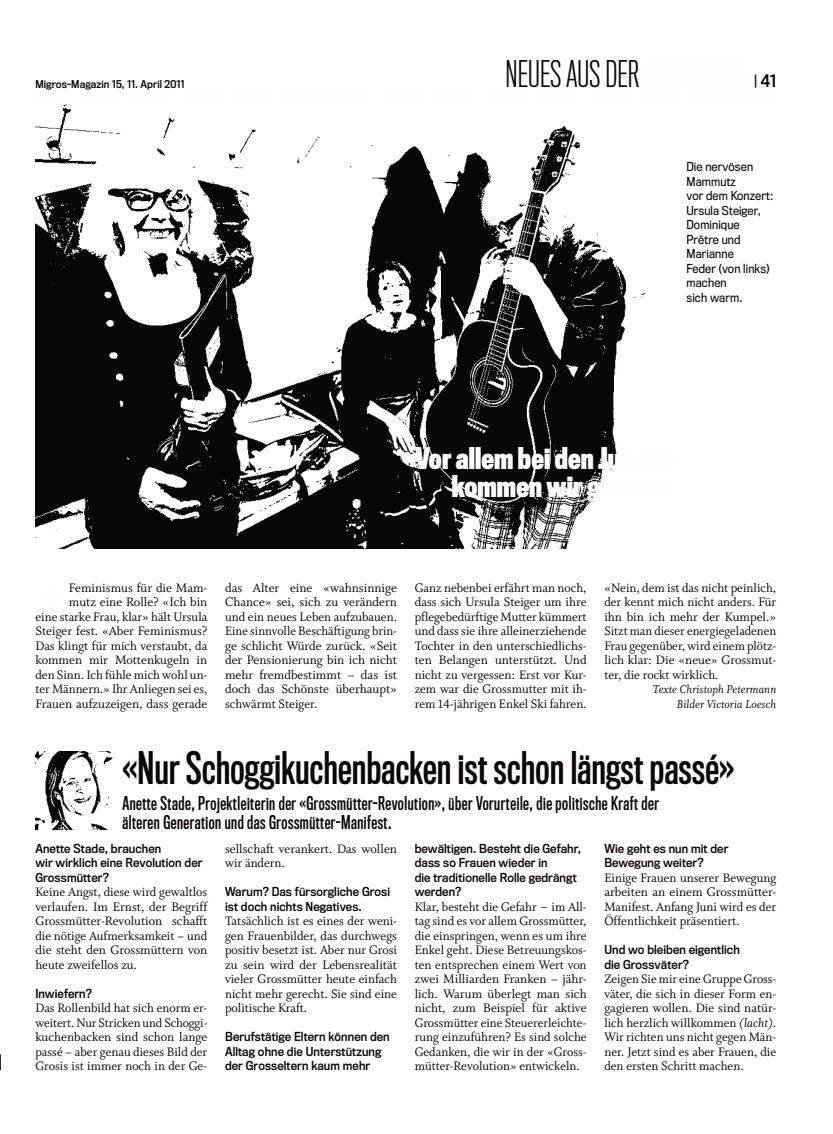
<style>
.page{position:relative;width:833px;height:1134px;background:#fff}
.page>*{position:absolute;margin:0;border:0;box-sizing:border-box;transform-origin:0 0}
.t1{font:41.25px "Titling Gothic FB Comp Standard OV GTNISA";letter-spacing:.01em;color:#0b0608}
.t2{font:33.75px "Titling Gothic FB Comp Light OV LTNISA";letter-spacing:.005em;color:#0b0608;scale:1.05 1}
.t3{font:27.5px/28.8px "Titling Gothic FB Comp Bold OV KTNISA";letter-spacing:.005em;color:#fefefd;text-align:right}
.t4{font:17.5px/18.8px "Titling Gothic FB Comp Standard OV GTNISA";letter-spacing:.03em;color:#0b0608}
.t5{font:16px "Titling Gothic FB Narrow Standard OV ITNISA";color:#0b0608}
.t6{font:13.75px/14.5px "Whitman Roman LF OV ETNISA";color:#0b0608;text-align:justify}
.t7{font:13.75px/14.5px "Whitman Roman LF OV ETNISA";color:#0b0608;text-align:justify;scale:.96 1}
.t8{font:12.75px/14.5px "Whitman Italic LF OV NTNISA";letter-spacing:.005em;color:#0b0608;text-align:right}
.t9{font:11.5px/14.5px "Titling Gothic FB Narrow Standard OV ITNISA";letter-spacing:.01em;color:#0b0608}
.t10{font:11.5px/14.5px "Titling Gothic FB Narrow Regular OV JTNISA";letter-spacing:.01em;color:#0b0608}
.t11{font:10px "Titling Gothic FB Narrow Standard OV ITNISA";letter-spacing:.01em;color:#0b0608}
.s1{font-family:"Titling Gothic FB Comp Bold OV KTNISA";color:#fefefd}
.s2{font-family:"Whitman Italic LF OV NTNISA"}
</style>
<div class="page">
<img style="left:35px;top:751px;width:78px;height:78px">
<img style="left:35px;top:104px;width:611px;height:444px">
<svg style="left:0;top:1054px;width:1px;height:16px"></svg>
<p class="t11" style="left:35px;top:78px;width:151px">Migros-Magazin 15, 11. April 2011</p>
<h2 class="t2" style="left:505px;top:55px;width:234px">NEUESAUS DER<span class="s1">MIGROS</span></h2>
<p class="t5" style="left:753px;top:72px;width:24px"><sup>|</sup> 41</p>
<p class="t10" style="left:686px;top:160px;width:88px">Die nervösen<br>Mammutz<br>vor dem Konzert:<br>Ursula Steiger,<br>Dominique<br>Prêtre und<br>Marianne<br>Feder (von links) machen<br>sich warm.</p>
<h3 class="t3" style="left:402px;top:444px;width:273px">«Vor allem bei den Jungen kommen wir gut an.»</h3>
<p class="t6" style="left:35px;top:581px;width:173px;text-align:right">Feminismus für die Mam-<br>mutz eine Rolle? «Ich bin<br>eine starke Frau, klar» hält Ursula<br>Steiger fest. «Aber Feminismus?<br>Das klingt für mich verstaubt, da kommen mir Mottenkugeln in den Sinn. Ich fühle mich wohl un&shy;ter Männern.» Ihr Anliegen sei es,<br>Frauen aufzuzeigen, dass gerade</p>
<p class="t6" style="left:225px;top:581px;width:173px">das Alter eine «wahnsinnige Chance» sei, sich zu verändern und ein neues Leben aufzubauen.<br>Eine sinnvolle Beschäftigung brin&shy;ge schlicht Würde zurück. «Seit der Pensionierung bin ich nicht mehr fremdbestimmt – das ist doch das Schönste überhaupt» schwärmt Steiger.</p>
<p class="t6" style="left:415px;top:581px;width:173px">Ganz nebenbei erfährt man noch, dass sich Ursula Steiger um ihre pflegebedürftige Mutter kümmert und dass sie ihre alleinerziehende Tochter in den unterschiedlichs&shy;ten Belangen unterstützt. Und nicht zu vergessen: Erst vor Kur&shy;zem war die Grossmutter mit ih&shy;rem 14-jährigen Enkel Ski fahren.</p>
<p class="t6" style="left:604px;top:581px;width:173px">«Nein, dem ist das nicht peinlich, der kennt mich nicht anders. Für ihn bin ich mehr der Kumpel.» Sitzt man dieser energiegeladenen Frau gegenüber, wird einem plötz&shy;lich klar: Die «neue» Grossmut&shy;ter, die rockt wirklich.</p>
<p class="t8" style="left:653px;top:683px;width:125px">Texte Christoph Petermann<br>Bilder Victoria Loesch</p>
<h1 class="t1" style="left:122px;top:745px;width:613px">«NurSchoggikuchenbacken ist schon längstpassé»</h1>
<p class="t4" style="left:122px;top:794px;width:538px">Anette Stade, Projektleiterin der «Grossmütter-Revolution», über Vorurteile, die politische Kraft der älteren Generation und das Grossmütter-Manifest.</p>
<p class="t9" style="left:35px;top:841px;width:169px">Anette Stade, brauchen<br>wir wirklich eine Revolution der<br>Grossmütter?</p>
<p class="t6" style="left:35px;top:886px;width:173px">Keine Angst, diese wird gewaltlos verlaufen. Im Ernst, der Begriff Grossmütter-Revolution schafft die nötige Aufmerksamkeit – und die steht den Grossmüttern von heute zweifellos zu.</p>
<p class="t9" style="left:35px;top:986px;width:58px">Inwiefern?</p>
<p class="t6" style="left:35px;top:1002px;width:173px">Das Rollenbild hat sich enorm er&shy;weitert. Nur Stricken und Schoggi&shy;kuchenbacken sind schon lange passé – aber genau dieses Bild der Grosis ist immer noch in der Ge-</p>
<p class="t6" style="left:225px;top:842px;width:173px">sellschaft verankert. Das wollen wir ändern.</p>
<p class="t9" style="left:225px;top:885px;width:166px">Warum? Das fürsorgliche Grosi ist doch nichts Negatives.</p>
<p class="t6" style="left:225px;top:915px;width:173px">Tatsächlich ist es eines der weni&shy;gen Frauenbilder, das durchwegs positiv besetzt ist. Aber nur Grosi zu sein wird der Lebensrealität vieler Grossmütter heute einfach nicht mehr gerecht. Sie sind eine politische Kraft.</p>
<p class="t9" style="left:225px;top:1030px;width:166px">Berufstätige Eltern können den<br>Alltag ohne die Unterstützung der Grosseltern kaum mehr</p>
<p class="t9" style="left:415px;top:841px;width:168px">bewältigen. Besteht die Gefahr, dass so Frauen wieder in<br>die traditionelle Rolle gedrängt werden?</p>
<p class="t6" style="left:415px;top:900px;width:173px">Klar, besteht die Gefahr Ω im All&shy;tag sind es vor allem Grossmütter, die einspringen, wenn es um ihre Enkel geht. Diese Betreuungskos&shy;ten entsprechen einem Wert von zwei Milliarden Franken – jähr&shy;lich. Warum überlegt man sich nicht, zum Beispiel für aktive Grossmütter eine Steuererleichte&shy;rung einzuführen? Es sind solche Gedanken, die wir in der «Gross&shy;mütter-Revolution» entwickeln.</p>
<p class="t9" style="left:604px;top:841px;width:125px">Wie geht es nun mit der<br>Bewegung weiter?</p>
<p class="t6" style="left:604px;top:871px;width:173px">Einige Frauen unserer Bewegung arbeiten an einem Grossmütter-Manifest. Anfang Juni wird es der Öffentlichkeit präsentiert.</p>
<p class="t9" style="left:604px;top:943px;width:137px">Und wo bleiben eigentlich die Grossväter?</p>
<p class="t7" style="left:604px;top:973px;width:181px">Zeigen Sie mir eine Gruppe Gross&shy;väter, die sich in dieser Form en&shy;gagieren wollen. Die sind natür&shy;lich herzlich willkommen <span class="s2">(lacht)</span>.<br>Wir richten uns nicht gegen Män&shy;ner. Jetzt sind es aber Frauen, die den ersten Schritt machen.</p>
</div>
